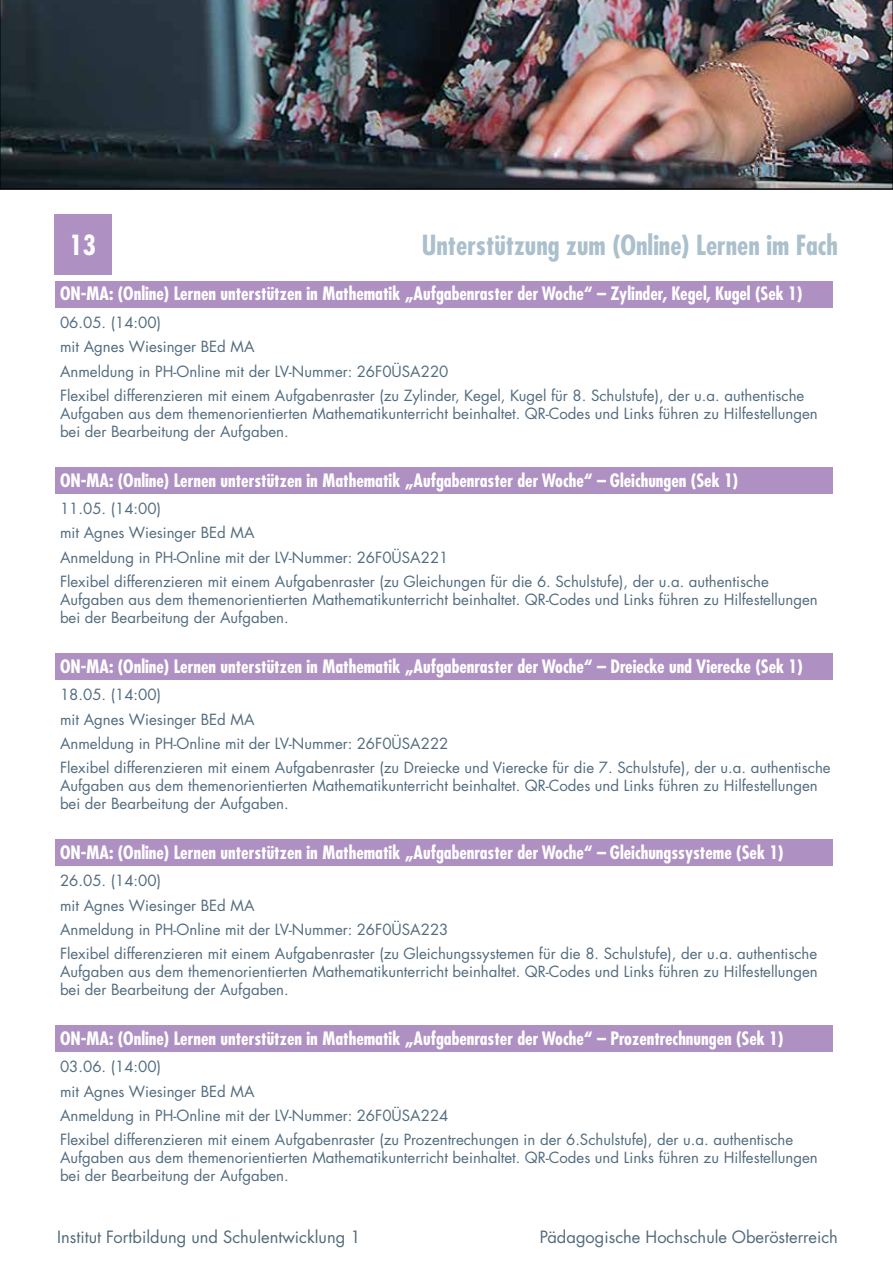
<style>
.page{position:relative;width:893px;height:1263px;background:#fff}
.page>*{position:absolute;margin:0;border:0;box-sizing:border-box;transform-origin:0 0}
.t1{font:700 condensed 27px "Futura LT Pro";color:#abc0cc}
.t2{font:700 condensed 27px "Futura LT Pro";color:#fff}
.t3{font:700 condensed 18px "Futura LT Pro";color:#fff}
.t4{font:16.5px "Futura LT Pro";color:#526a7b}
.t5{font:15px/24.3px "Futura LT Pro";color:#526c7f}
</style>
<div class="page">
<div style="left:54px;top:214px;width:58px;height:60px;background:#af90c3"></div>
<img style="left:0;top:0;width:893px;height:189px">
<div style="left:56px;top:281px;width:777px;height:27px;background:#af90c3"></div>
<div style="left:56px;top:467px;width:777px;height:27px;background:#af90c3"></div>
<div style="left:56px;top:653px;width:777px;height:27px;background:#af90c3"></div>
<div style="left:56px;top:839px;width:777px;height:27px;background:#af90c3"></div>
<div style="left:56px;top:1025px;width:777px;height:27px;background:#af90c3"></div>
<h1 class="t2" style="left:70px;top:227px;width:28px">13</h1>
<h1 class="t1" style="left:422px;top:227px;width:418px">Unterstützung zum (Online) Lernen im Fach</h1>
<p class="t3" style="left:60px;top:282px;width:744px">ON-MA: (Online) Lernen unterstützen in Mathematik „Aufgabenraster der Woche“ – Zylinder, Kegel, Kugel (Sek 1)</p>
<p class="t5" style="left:60px;top:310px;width:746px">06.05. (14:00)<br>mit Agnes Wiesinger BEd MA<br>Anmeldung in PH-Online mit der LV-Nummer: 26F0ÜSA220<br>Flexibel differenzieren mit einem Aufgabenraster (zu Zylinder, Kegel, Kugel für 8. Schulstufe), der u.a. authentische</p>
<p class="t5" style="left:60px;top:404px;width:759px;line-height:18px">Aufgaben aus dem themenorientierten Mathematikunterricht beinhaltet. QR-Codes und Links führen zu Hilfestellungen bei der Bearbeitung der Aufgaben.</p>
<p class="t3" style="left:60px;top:468px;width:680px">ON-MA: (Online) Lernen unterstützen in Mathematik „Aufgabenraster der Woche“ – Gleichungen (Sek 1)</p>
<p class="t5" style="left:60px;top:496px;width:710px">11.05. (14:00)<br>mit Agnes Wiesinger BEd MA<br>Anmeldung in PH-Online mit der LV-Nummer: 26F0ÜSA221<br>Flexibel differenzieren mit einem Aufgabenraster (zu Gleichungen für die 6. Schulstufe), der u.a. authentische</p>
<p class="t5" style="left:60px;top:590px;width:759px;line-height:18px">Aufgaben aus dem themenorientierten Mathematikunterricht beinhaltet. QR-Codes und Links führen zu Hilfestellungen bei der Bearbeitung der Aufgaben.</p>
<p class="t3" style="left:60px;top:654px;width:744px">ON-MA: (Online) Lernen unterstützen in Mathematik „Aufgabenraster der Woche“ – Dreiecke und Vierecke (Sek 1)</p>
<p class="t5" style="left:60px;top:682px;width:772px">18.05. (14:00)<br>mit Agnes Wiesinger BEd MA<br>Anmeldung in PH-Online mit der LV-Nummer: 26F0ÜSA222<br>Flexibel differenzieren mit einem Aufgabenraster (zu Dreiecke und Vierecke für die 7. Schulstufe), der u.a. authentische</p>
<p class="t5" style="left:60px;top:776px;width:759px;line-height:18px">Aufgaben aus dem themenorientierten Mathematikunterricht beinhaltet. QR-Codes und Links führen zu Hilfestellungen bei der Bearbeitung der Aufgaben.</p>
<p class="t3" style="left:60px;top:840px;width:725px">ON-MA: (Online) Lernen unterstützen in Mathematik „Aufgabenraster der Woche“ – Gleichungssysteme (Sek 1)</p>
<p class="t5" style="left:60px;top:868px;width:759px">26.05. (14:00)<br>mit Agnes Wiesinger BEd MA<br>Anmeldung in PH-Online mit der LV-Nummer: 26F0ÜSA223<br>Flexibel differenzieren mit einem Aufgabenraster (zu Gleichungssystemen für die 8. Schulstufe), der u.a. authentische</p>
<p class="t5" style="left:60px;top:963px;width:759px;line-height:18px">Aufgaben aus dem themenorientierten Mathematikunterricht beinhaltet. QR-Codes und Links führen zu Hilfestellungen bei der Bearbeitung der Aufgaben.</p>
<p class="t3" style="left:60px;top:1026px;width:725px">ON-MA: (Online) Lernen unterstützen in Mathematik „Aufgabenraster der Woche“ – Prozentrechnungen (Sek 1)</p>
<p class="t5" style="left:60px;top:1054px;width:735px">03.06. (14:00)<br>mit Agnes Wiesinger BEd MA<br>Anmeldung in PH-Online mit der LV-Nummer: 26F0ÜSA224<br>Flexibel differenzieren mit einem Aufgabenraster (zu Prozentrechungen in der 6.Schulstufe), der u.a. authentische</p>
<p class="t5" style="left:60px;top:1149px;width:759px;line-height:18px">Aufgaben aus dem themenorientierten Mathematikunterricht beinhaltet. QR-Codes und Links führen zu Hilfestellungen bei der Bearbeitung der Aufgaben.</p>
<p class="t4" style="left:57px;top:1225px;width:305px">Institut Fortbildung und Schulentwicklung 1</p>
<p class="t4" style="left:540px;top:1225px;width:300px">Pädagogische Hochschule Oberösterreich</p>
</div>
